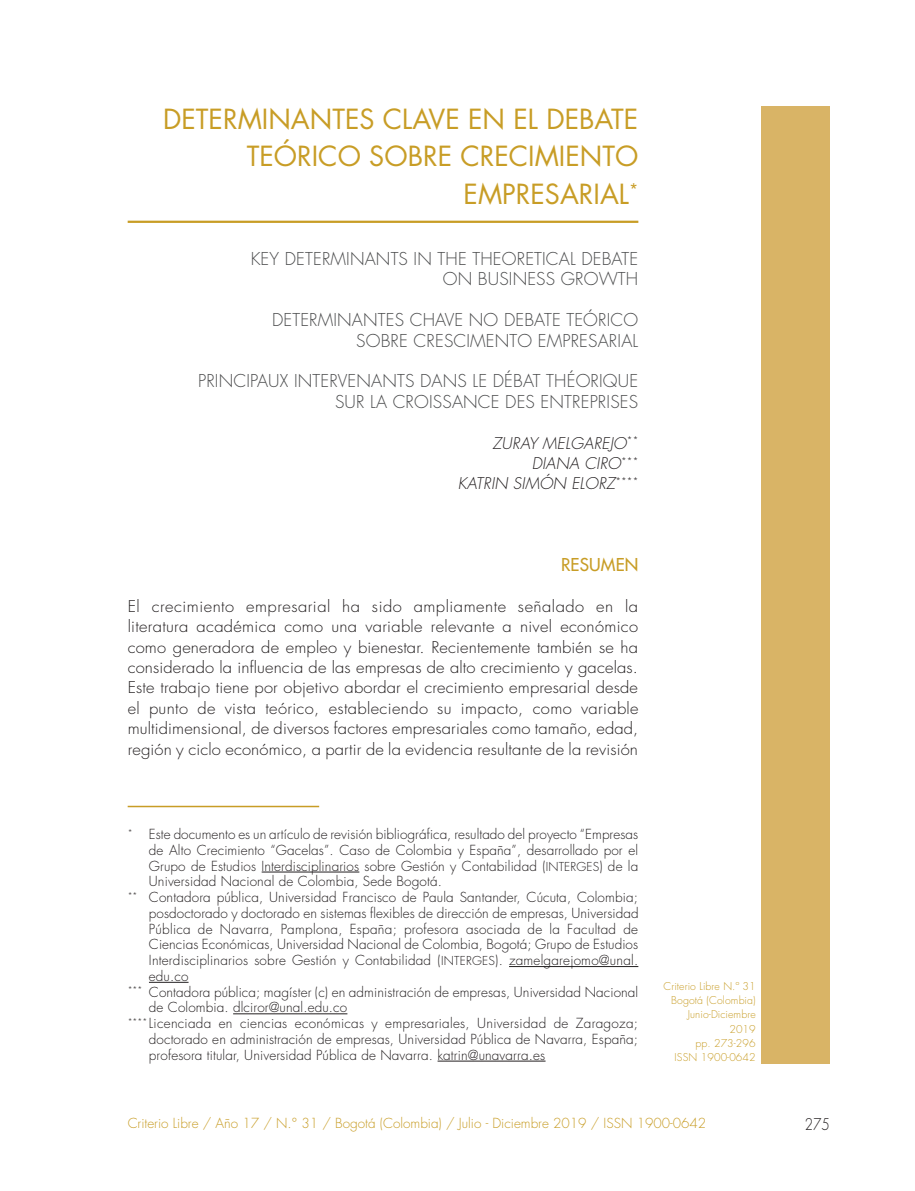
<style>
.page{position:relative;width:915px;height:1191px;background:#fff}
.page>*{position:absolute;margin:0;border:0;box-sizing:border-box;transform-origin:0 0}
.t1{font:27px/37.5px "Futura Std";color:#c89d26;text-align:right}
.t2{font:300 17.25px/20.4px "Futura Std";letter-spacing:.01em;color:#4b4c4d;text-align:right}
.t3{font:500 17.25px "Futura Std";letter-spacing:.01em;color:#c89d26}
.t4{font:300 15.75px/20.4px "Futura Std";letter-spacing:.01em;color:#231f20;text-align:justify;scale:1.05 1}
.t5{font:italic 300 15.75px/20.4px "Futura Std";letter-spacing:.01em;color:#231f20;text-align:right}
.t6{font:300 15.75px "Futura Std";letter-spacing:.01em;color:#231f20;scale:.85 1}
.t7{font:300 13.5px "Futura Std";letter-spacing:.01em;color:#231f20}
.t8{font:300 13.5px "Futura Std";color:#c89d26}
.t9{font:300 10.5px/14.2px "Futura Std";letter-spacing:.01em;color:#c89d26;text-align:right}
.s1{font-size:12px}
</style>
<div class="page">
<div style="left:761px;top:106px;width:68px;height:957px;background:#d9b466"></div>
<hr style="left:128px;top:221px;width:510px;height:2px;background:#c89d26">
<hr style="left:128px;top:805px;width:191px;height:2px;background:#c89d26">
<hr style="left:261px;top:871px;width:98px;height:1px;background:#231f20">
<hr style="left:509px;top:966px;width:129px;height:1px;background:#231f20">
<hr style="left:149px;top:982px;width:39px;height:1px;background:#231f20">
<hr style="left:233px;top:1013px;width:114px;height:1px;background:#231f20">
<hr style="left:437px;top:1060px;width:108px;height:1px;background:#231f20">
<h1 class="t1" style="left:163px;top:100px;width:476px">DETERMINANTES CLAVE EN EL DEBATE<br>TEÓRICO SOBRE CRECIMIENTO<br>EMPRESARIAL<sup>*</sup></h1>
<p class="t2" style="left:250px;top:249px;width:389px">KEY DETERMINANTS IN THE THEORETICAL DEBATE<br>ON BUSINESS GROWTH</p>
<p class="t2" style="left:272px;top:310px;width:367px">DETERMINANTES CHAVE NO DEBATE TEÓRICO<br>SOBRE CRESCIMENTO EMPRESARIAL</p>
<p class="t2" style="left:198px;top:371px;width:441px">PRINCIPAUX INTERVENANTS DANS LE DÉBAT THÉORIQUE<br>SUR LA CROISSANCE DES ENTREPRISES</p>
<p class="t5" style="left:457px;top:433px;width:182px">ZURAY MELGAREJO<sup>**<br></sup>DIANA CIRO<sup>***<br></sup>KATRIN SIMÓN ELORZ<sup>****</sup></p>
<p class="t3" style="left:561px;top:554px;width:79px">RESUMEN</p>
<p class="t4" style="left:128px;top:596px;width:488px">El crecimiento empresarial ha sido ampliamente señalado en la literatura académica como una variable relevante a nivel económico como generadora de empleo y bienestar. Recientemente también se ha considerado la influencia de las empresas de alto crecimiento y gacelas.<br>Este trabajo tiene por objetivo abordar el crecimiento empresarial desde el punto de vista teórico, estableciendo su impacto, como variable multidimensional, de diversos factores empresariales como tamaño, edad, región y ciclo económico, a partir de la evidencia resultante de la revisión</p>
<p class="t7" style="left:128px;top:826px;width:512px"><sup>*</sup> Este documento es un artículo de revisión bibliográfica, resultado del proyecto “Empresas</p>
<p class="t7" style="left:149px;top:842px;width:490px">de Alto Crecimiento “Gacelas”. Caso de Colombia y España”, desarrollado por el</p>
<p class="t7" style="left:149px;top:857px;width:490px">Grupo de Estudios Interdisciplinarios sobre Gestión y Contabilidad (<span class="s1">INTERGES</span>) de la</p>
<p class="t7" style="left:149px;top:873px;width:294px">Universidad Nacional de Colombia, Sede Bogotá.</p>
<p class="t7" style="left:128px;top:889px;width:511px"><sup>**</sup> Contadora pública, Universidad Francisco de Paula Santander, Cúcuta, Colombia;</p>
<p class="t7" style="left:149px;top:905px;width:491px">posdoctorado y doctorado en sistemas flexibles de dirección de empresas, Universidad</p>
<p class="t7" style="left:149px;top:920px;width:490px">Pública de Navarra, Pamplona, España; profesora asociada de la Facultad de</p>
<p class="t7" style="left:149px;top:936px;width:490px">Ciencias Económicas, Universidad Nacional de Colombia, Bogotá; Grupo de Estudios</p>
<p class="t7" style="left:149px;top:952px;width:490px">Interdisciplinarios sobre Gestión y Contabilidad (<span class="s1">INTERGES</span>). zamelgarejomo@unal.</p>
<p class="t7" style="left:149px;top:968px;width:41px">edu.co</p>
<p class="t7" style="left:128px;top:983px;width:512px"><sup>***</sup> Contadora pública; magíster (c) en administración de empresas, Universidad Nacional</p>
<p class="t7" style="left:149px;top:999px;width:200px">de Colombia. dlciror@unal.edu.co</p>
<p class="t7" style="left:128px;top:1015px;width:511px"><sup>****</sup> Licenciada en ciencias económicas y empresariales, Universidad de Zaragoza;</p>
<p class="t7" style="left:149px;top:1031px;width:490px">doctorado en administración de empresas, Universidad Pública de Navarra, España;</p>
<p class="t7" style="left:149px;top:1046px;width:397px">profesora titular, Universidad Pública de Navarra. katrin@unavarra.es</p>
<p class="t9" style="left:663px;top:979px;width:94px">Criterio Libre N.º 31<br>Bogotá (Colombia)<br>Junio-Diciembre<br>2019<br>pp. 273-296<br>ISSN 1900-0642</p>
<p class="t8" style="left:128px;top:1114px;width:580px">Criterio Libre / Año 17 / N.° 31 / Bogotá (Colombia) / Julio - Diciembre 2019 / ISSN 1900-0642</p>
<p class="t6" style="left:804px;top:1114px;width:31px">275</p>
</div>
